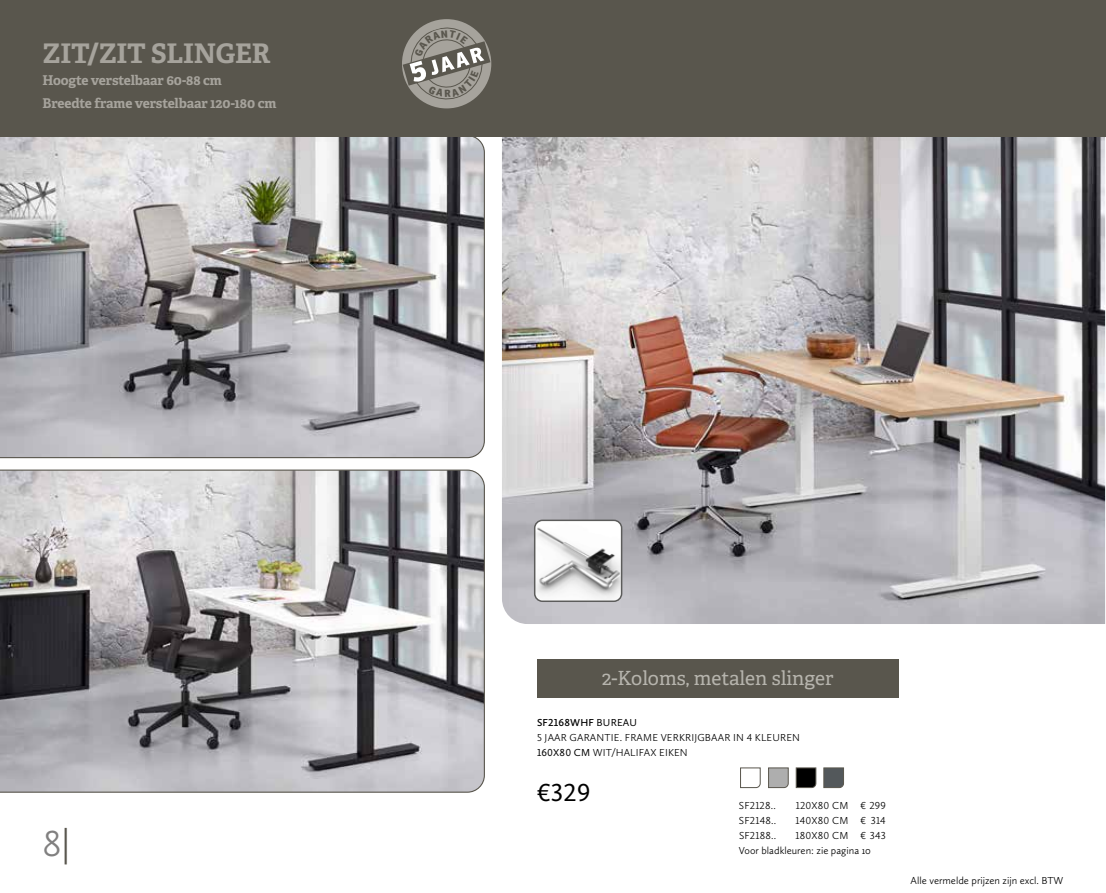
<style>
.page{position:relative;width:1106px;height:893px;background:#fff}
.page>*{position:absolute;margin:0;border:0;box-sizing:border-box;transform-origin:0 0}
.t1{font:300 37.5px "Calluna Sans";color:#818080}
.t2{font:700 27px "Adelle PE";letter-spacing:-.01em;color:#a6a39c}
.t3{font:25.5px "Calluna Sans";color:#000}
.t4{font:19.5px "Adelle PE";color:#b6b4ad}
.t5{font:700 13.5px/22.5px "Adelle PE";letter-spacing:-.01em;color:#a6a39c}
.t6{font:300 10.5px/15px "Calluna Sans";letter-spacing:.015em;color:#000}
.s1{color:#59564d}
.s2{font-weight:600}
.s3{font-weight:400}
</style>
<div class="page">
<svg style="left:0;top:136px;width:485px;height:323px"></svg>
<svg style="left:0;top:469px;width:485px;height:324px"></svg>
<img style="left:502px;top:136px;width:603px;height:488px">
<div style="left:0;top:0;width:1106px;height:136px;background:#59564d"></div>
<img style="left:534px;top:520px;width:87px;height:81px">
<div style="left:534px;top:520px;width:88px;height:82px;border:2px solid #5c5c5b;border-radius:8px"></div>
<svg style="left:740px;top:767px;width:21px;height:21px"></svg>
<svg style="left:768px;top:767px;width:21px;height:21px"></svg>
<svg style="left:795px;top:767px;width:21px;height:21px"></svg>
<svg style="left:823px;top:767px;width:21px;height:21px"></svg>
<div style="left:537px;top:659px;width:361px;height:38px;background:#59564d"></div>
<div style="left:402px;top:19px;width:89px;height:89px;background:#a6a39c;border-radius:50%"></div>
<svg style="left:402px;top:24px;width:88px;height:79px"></svg>
<h2 class="t2" style="left:43px;top:34px;width:229px">ZIT/ZIT SLINGER</h2>
<p class="t5" style="left:43px;top:69px;width:235px">Hoogte verstelbaar 60-88 cm<br>Breedte frame verstelbaar 120-180 cm</p>
<h1 class="t1" style="left:43px;top:821px;width:29px">8<span class="s1">|</span></h1>
<h3 class="t4" style="left:602px;top:664px;width:233px">2-Koloms, metalen slinger</h3>
<p class="t6" style="left:537px;top:714px;width:264px"><span class="s2">SF2168WHF</span> <span class="s3">BUREAU<br></span>5 JAAR GARANTIE. FRAME VERKRIJGBAAR IN 4 KLEUREN<br><span class="s3">160X80 CM</span> WIT/HALIFAX EIKEN</p>
<h3 class="t3" style="left:537px;top:776px;width:55px">€329</h3>
<p class="t6" style="left:739px;top:797px;width:38px">SF2128..</p>
<p class="t6" style="left:796px;top:797px;width:91px">120X80 CM € 299</p>
<p class="t6" style="left:739px;top:812px;width:39px">SF2148..</p>
<p class="t6" style="left:795px;top:812px;width:92px">140X80 CM € 314</p>
<p class="t6" style="left:739px;top:827px;width:39px">SF2188..</p>
<p class="t6" style="left:739px;top:827px;width:148px;text-indent:57px">180X80 CM € 343<br>Voor bladkleuren: zie pagina 10</p>
<p class="t6" style="left:910px;top:873px;width:154px">Alle vermelde prijzen zijn excl. BTW</p>
</div>
